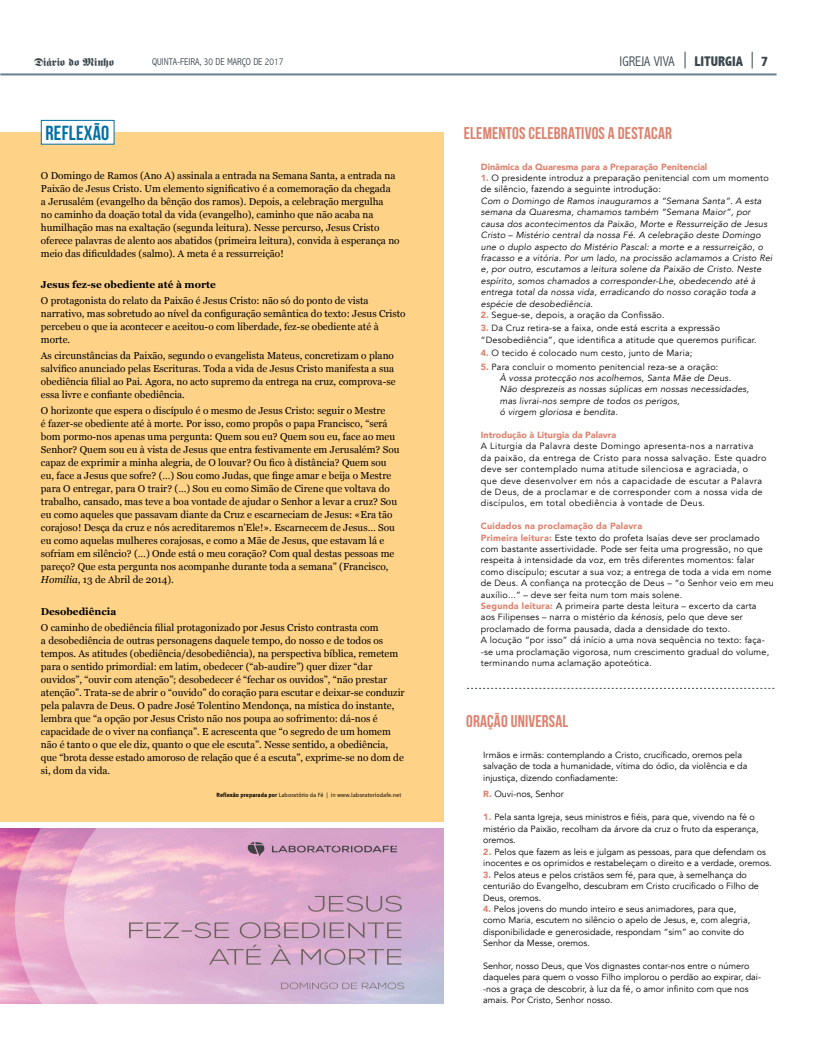
<style>
.page{position:relative;width:817px;height:1049px;background:#fff}
.page>*{position:absolute;margin:0;border:0;box-sizing:border-box;transform-origin:0 0}
.t1{font:700 20.4px "Bebas Neue";letter-spacing:.01em;color:#0070a3}
.t2{font:700 17px "Bebas Neue";letter-spacing:.01em;color:#dd816d}
.t3{font:300 condensed 14px "Abadi";color:#3b474f}
.t4{font:800 condensed 14px "Abadi";color:#3b474f}
.t5{font:11px "Fette Fraktur";color:#3b474f}
.t6{font:10px/13px "Georgia";color:#000}
.t7{font:700 10px "Georgia";color:#000}
.t8{font:300 condensed 10px "Abadi";color:#3b474f}
.t9{font:9px/11.4px "Avenir";letter-spacing:.02em;color:#000}
.t10{font:9px/11.4px "Avenir";color:#000}
.t11{font:italic 9px/11.4px "Avenir";letter-spacing:.02em;color:#000}
.t12{font:9px/11.4px "Avenir";letter-spacing:.04em;color:#000}
.t13{font:900 9px "Avenir";color:#dd816d}
.t14{font:6px "Meta Pro";color:#000}
.s1{font-style:italic}
.s2{font-weight:700}
.s3{font-weight:900;color:#dd816d}
.s4{font-weight:900;font-style:normal;color:#dd816d}
.s5{font-style:normal}
</style>
<div class="page">
<hr style="left:0;top:73px;width:776px;height:2px;background:#668290">
<svg style="left:751px;top:52px;width:1px;height:16px"></svg>
<svg style="left:684px;top:52px;width:1px;height:16px"></svg>
<div style="left:0;top:132px;width:443px;height:689px;background:#ffd387"></div>
<div style="left:41px;top:120px;width:73px;height:25px;background:#fff;border:1px solid #0070a3"></div>
<img style="left:0;top:828px;width:443px;height:175px">
<svg style="left:467px;top:688px;width:307px;height:1px"></svg>
<p class="t5" style="left:34px;top:56px;width:81px">Diário do Minho</p>
<p class="t8" style="left:152px;top:56px;width:133px">QUINTA-FEIRA, 30 DE MARÇO DE 2017</p>
<h3 class="t3" style="left:619px;top:53px;width:56px">IGREJA VIVA</h3>
<h3 class="t4" style="left:694px;top:53px;width:50px">LITURGIA</h3>
<h3 class="t4" style="left:761px;top:53px;width:9px">7</h3>
<h1 class="t1" style="left:46px;top:121px;width:65px">REFLEXÃO</h1>
<p class="t6" style="left:41px;top:168px;width:360px">O Domingo de Ramos (Ano A) assinala a entrada na Semana Santa, a entrada na Paixão de Jesus Cristo. Um elemento significativo é a comemoração da chegada<br>a Jerusalém (evangelho da bênção dos ramos). Depois, a celebração mergulha<br>no caminho da doação total da vida (evangelho), caminho que não acaba na humilhação mas na exaltação (segunda leitura). Nesse percurso, Jesus Cristo oferece palavras de alento aos abatidos (primeira leitura), convida à esperança no meio das dificuldades (salmo). A meta é a ressurreição!</p>
<p class="t7" style="left:41px;top:277px;width:176px">Jesus fez-se obediente até à morte</p>
<p class="t6" style="left:41px;top:294px;width:366px">O protagonista do relato da Paixão é Jesus Cristo: não só do ponto de vista narrativo, mas sobretudo ao nível da configuração semântica do texto: Jesus Cristo percebeu o que ia acontecer e aceitou-o com liberdade, fez-se obediente até à morte.</p>
<p class="t6" style="left:41px;top:349px;width:356px">As circunstâncias da Paixão, segundo o evangelista Mateus, concretizam o plano salvífico anunciado pelas Escrituras. Toda a vida de Jesus Cristo manifesta a sua obediência filial ao Pai. Agora, no acto supremo da entrega na cruz, comprova-se essa livre e confiante obediência.</p>
<p class="t6" style="left:41px;top:404px;width:360px">O horizonte que espera o discípulo é o mesmo de Jesus Cristo: seguir o Mestre<br>é fazer-se obediente até à morte. Por isso, como propôs o papa Francisco, “será bom pormo-nos apenas uma pergunta: Quem sou eu? Quem sou eu, face ao meu Senhor? Quem sou eu à vista de Jesus que entra festivamente em Jerusalém? Sou capaz de exprimir a minha alegria, de O louvar? Ou fico à distância? Quem sou eu, face a Jesus que sofre? (…) Sou como Judas, que finge amar e beija o Mestre para O entregar, para O trair? (…) Sou eu como Simão de Cirene que voltava do trabalho, cansado, mas teve a boa vontade de ajudar o Senhor a levar a cruz? Sou eu como aqueles que passavam diante da Cruz e escarneciam de Jesus: «Era tão corajoso! Desça da cruz e nós acreditaremos n’Ele!». Escarnecem de Jesus… Sou eu como aquelas mulheres corajosas, e como a Mãe de Jesus, que estavam lá e sofriam em silêncio? (…) Onde está o meu coração? Com qual destas pessoas me pareço? Que esta pergunta nos acompanhe durante toda a semana” (Francisco, <span class="s1">Homilia</span>, 13 de Abril de 2014).</p>
<p class="t7" style="left:41px;top:604px;width:77px">Desobediência</p>
<p class="t6" style="left:41px;top:620px;width:365px">O caminho de obediência filial protagonizado por Jesus Cristo contrasta com<br>a desobediência de outras personagens daquele tempo, do nosso e de todos os tempos. As atitudes (obediência/desobediência), na perspectiva bíblica, remetem para o sentido primordial: em latim, obedecer (“ab-audire”) quer dizer “dar ouvidos”, “ouvir com atenção”; desobedecer é “fechar os ouvidos”, “não prestar atenção”. Trata-se de abrir o “ouvido” do coração para escutar e deixar-se conduzir pela palavra de Deus. O padre José Tolentino Mendonça, na mística do instante, lembra que “a opção por Jesus Cristo não nos poupa ao sofrimento: dá-nos é capacidade de o viver na confiança”. E acrescenta que “o segredo de um homem não é tanto o que ele diz, quanto o que ele escuta”. Nesse sentido, a obediência, que “brota desse estado amoroso de relação que é a escuta”, exprime-se no dom de si, dom da vida.</p>
<p class="t14" style="left:216px;top:791px;width:186px"><span class="s2">Reflexão preparada por</span> Laboratório da Fé | in www.laboratoriodafe.net</p>
<h2 class="t2" style="left:464px;top:124px;width:209px">ELEMENTOS CELEBRATIVOS A DESTACAR</h2>
<p class="t13" style="left:481px;top:159px;width:228px">Dinâmica da Quaresma para a Preparação Penitencial</p>
<p class="t9" style="left:481px;top:172px;width:289px"><span class="s3">1.</span> O presidente introduz a preparação penitencial com um momento de silêncio, fazendo a seguinte introdução:</p>
<p class="t11" style="left:481px;top:195px;width:293px">Com o Domingo de Ramos inauguramos a “Semana Santa”. A esta semana da Quaresma, chamamos também “Semana Maior”, por causa dos acontecimentos da Paixão, Morte e Ressurreição de Jesus Cristo – Mistério central da nossa Fé. A celebração deste Domingo une o duplo aspecto do Mistério Pascal: a morte e a ressurreição, o fracasso e a vitória. Por um lado, na procissão aclamamos a Cristo Rei e, por outro, escutamos a leitura solene da Paixão de Cristo. Neste espírito, somos chamados a corresponder-Lhe, obedecendo até à entrega total da nossa vida, erradicando do nosso coração toda a espécie de desobediência.</p>
<p class="t9" style="left:481px;top:309px;width:185px"><span class="s3">2.</span> Segue-se, depois, a oração da Confissão.</p>
<p class="t9" style="left:481px;top:323px;width:277px"><span class="s3">3.</span> Da Cruz retira-se a faixa, onde está escrita a expressão “Desobediência”, que identifica a atitude que queremos purificar.</p>
<p class="t9" style="left:481px;top:347px;width:213px"><span class="s3">4.</span> O tecido é colocado num cesto, junto de Maria;</p>
<p class="t11" style="left:500px;top:361px;width:250px;text-indent:-19px"><span class="s4">5.</span> <span class="s5">Para concluir o momento penitencial reza-se a oração:<br></span>À vossa protecção nos acolhemos, Santa Mãe de Deus.<br>Não desprezeis as nossas súplicas em nossas necessidades, mas livrai-nos sempre de todos os perigos,<br>ó virgem gloriosa e bendita.</p>
<p class="t13" style="left:481px;top:427px;width:137px">Introdução à Liturgia da Palavra</p>
<p class="t12" style="left:481px;top:441px;width:287px">A Liturgia da Palavra deste Domingo apresenta-nos a narrativa<br>da paixão, da entrega de Cristo para nossa salvação. Este quadro deve ser contemplado numa atitude silenciosa e agraciada, o que deve desenvolver em nós a capacidade de escutar a Palavra de Deus, de a proclamar e de corresponder com a nossa vida de discípulos, em total obediência à vontade de Deus.</p>
<p class="t9" style="left:481px;top:520px;width:294px"><span class="s3">Cuidados na proclamação da Palavra<br>Primeira leitura:</span> Este texto do profeta Isaías deve ser proclamado com bastante assertividade. Pode ser feita uma progressão, no que respeita à intensidade da voz, em três diferentes momentos: falar como discípulo; escutar a sua voz; a entrega de toda a vida em nome de Deus. A confiança na protecção de Deus – “o Senhor veio em meu auxílio...” – deve ser feita num tom mais solene.<br><span class="s3">Segunda leitura:</span> A primeira parte desta leitura – excerto da carta<br>aos Filipenses – narra o mistério da <span class="s1">kénosis</span>, pelo que deve ser proclamado de forma pausada, dada a densidade do texto.<br>A locução “por isso” dá início a uma nova sequência no texto: faça--se uma proclamação vigorosa, num crescimento gradual do volume, terminando numa aclamação apoteótica.</p>
<h2 class="t2" style="left:466px;top:711px;width:104px">ORAÇÃO UNIVERSAL</h2>
<p class="t10" style="left:483px;top:749px;width:266px">Irmãos e irmãs: contemplando a Cristo, crucificado, oremos pela salvação de toda a humanidade, vítima do ódio, da violência e da injustiça, dizendo confiadamente:</p>
<p class="t10" style="left:483px;top:788px;width:82px"><span class="s3">R.</span> Ouvi-nos, Senhor</p>
<p class="t10" style="left:483px;top:811px;width:277px"><span class="s3">1.</span> Pela santa Igreja, seus ministros e fiéis, para que, vivendo na fé o mistério da Paixão, recolham da árvore da cruz o fruto da esperança, oremos.</p>
<p class="t10" style="left:483px;top:846px;width:290px"><span class="s3">2.</span> Pelos que fazem as leis e julgam as pessoas, para que defendam os inocentes e os oprimidos e restabeleçam o direito e a verdade, oremos.</p>
<p class="t10" style="left:483px;top:869px;width:277px"><span class="s3">3.</span> Pelos ateus e pelos cristãos sem fé, para que, à semelhança do centurião do Evangelho, descubram em Cristo crucificado o Filho de<br>Deus, oremos.</p>
<p class="t10" style="left:483px;top:903px;width:268px"><span class="s3">4.</span> Pelos jovens do mundo inteiro e seus animadores, para que, como Maria, escutem no silêncio o apelo de Jesus, e, com alegria, disponibilidade e generosidade, respondam “sim” ao convite do Senhor da Messe, oremos.</p>
<p class="t10" style="left:483px;top:960px;width:279px">Senhor, nosso Deus, que Vos dignastes contar-nos entre o número daqueles para quem o vosso Filho implorou o perdão ao expirar, dai--nos a graça de descobrir, à luz da fé, o amor infinito com que nos amais. Por Cristo, Senhor nosso.</p>
</div>
